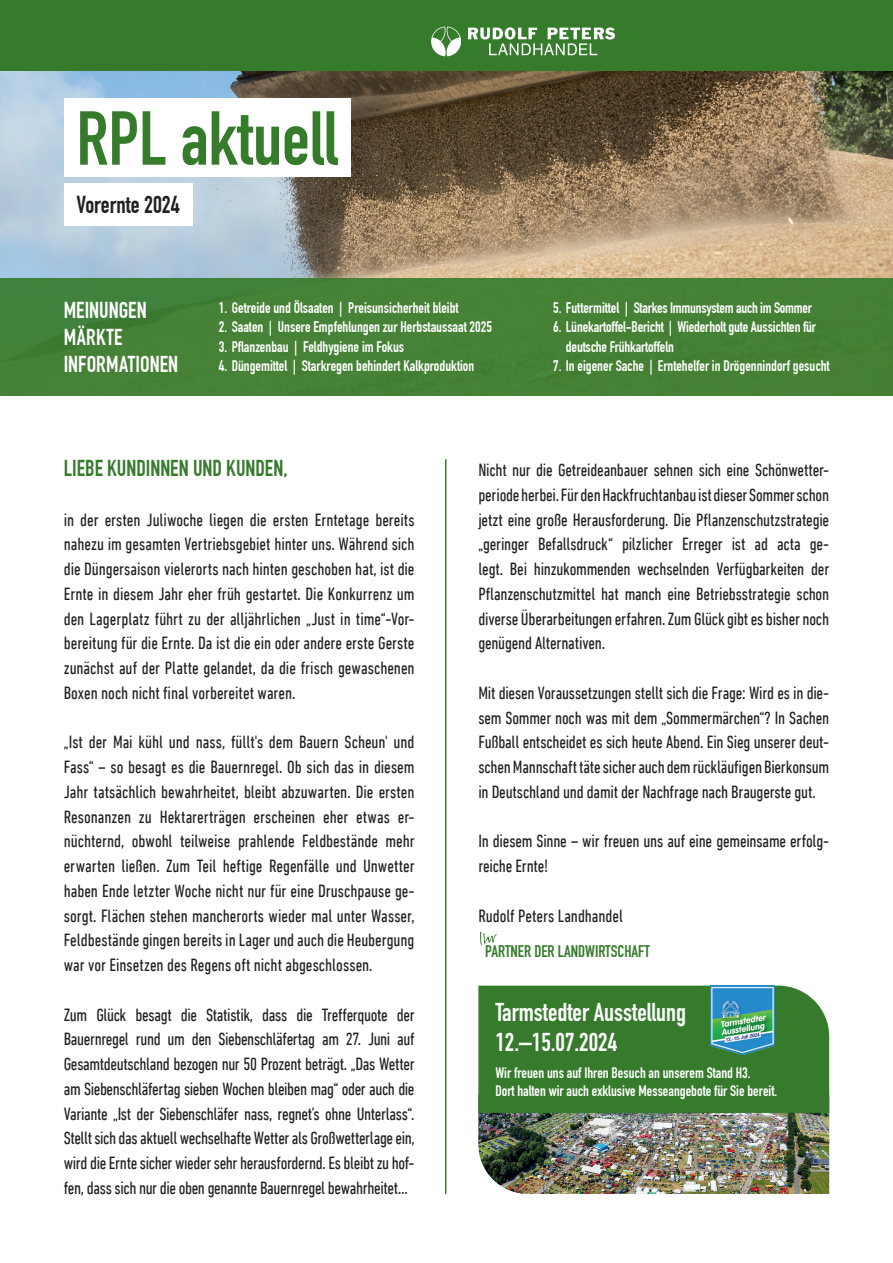
<style>
.page{position:relative;width:893px;height:1263px;background:#fff}
.page>*{position:absolute;margin:0;border:0;box-sizing:border-box;transform-origin:0 0}
.t1{font:75px "DIN Engschrift LT";color:#357b2b}
.t2{font:25.5px/30.6px "DIN Engschrift Std";color:#fff}
.t3{font:24px "DIN Engschrift LT";color:#231f20}
.t4{font:22.5px/27px "DIN Engschrift LT";color:#fff}
.t5{font:22.5px "DIN Engschrift LT";color:#357b2b}
.t6{font:condensed 18px/24.8px "DIN Next LT Pro";letter-spacing:-.01em;color:#231f20;text-align:justify}
.t7{font:16.65px "DIN Engschrift Std";color:#357b2b}
.t8{font:15px/19.5px "DIN Engschrift LT";color:#fff}
.t9{font:15px/18px "DIN Engschrift Std";color:#fff}
</style>
<div class="page">
<img style="left:0;top:71px;width:893px;height:207px">
<hr style="left:445px;top:459px;width:1px;height:735px;background:#357b2b">
<div style="left:64px;top:99px;width:287px;height:78px;background:#fff"></div>
<div style="left:64px;top:183px;width:129px;height:42px;background:#fff"></div>
<div style="left:0;top:278px;width:893px;height:117px;background:#458136"></div>
<div style="left:0;top:0;width:893px;height:71px;background:#357b2b"></div>
<svg style="left:431px;top:27px;width:30px;height:29px"></svg>
<svg style="left:468px;top:27px;width:147px;height:28px"></svg>
<svg style="left:480px;top:932px;width:17px;height:13px"></svg>
<img style="left:478px;top:986px;width:351px;height:208px">
<img style="left:710px;top:986px;width:65px;height:68px">
<h1 class="t1" style="left:77px;top:94px;width:263px">RPL aktuell</h1>
<h3 class="t3" style="left:77px;top:190px;width:105px">Vorernte 2024</h3>
<p class="t8" style="left:219px;top:298px;width:241px">1. Getreide und Ölsaaten | Preisunsicherheit bleibt</p>
<p class="t8" style="left:219px;top:317px;width:274px">2. Saaten | Unsere Empfehlungen zur Herbstaussaat 2025</p>
<p class="t8" style="left:219px;top:337px;width:187px">3. Pflanzenbau | Feldhygiene im Fokus</p>
<p class="t8" style="left:219px;top:356px;width:257px">4. Düngemittel | Starkregen behindert Kalkproduktion</p>
<p class="t4" style="left:64px;top:297px;width:116px">MEINUNGEN<br>MÄRKTE<br>INFORMATIONEN</p>
<p class="t8" style="left:553px;top:298px;width:260px">5. Futtermittel | Starkes Immunsystem auch im Sommer</p>
<p class="t8" style="left:566px;top:317px;width:252px;text-indent:-13px">6. Lünekartoffel-Bericht | Wiederholt gute Aussichten für deutsche Frühkartoffeln</p>
<p class="t8" style="left:553px;top:356px;width:278px">7. In eigener Sache | Erntehelfer in Drögennindorf gesucht</p>
<p class="t5" style="left:64px;top:455px;width:225px">LIEBE KUNDINNEN UND KUNDEN,</p>
<p class="t6" style="left:64px;top:507px;width:352px">in der ersten Juliwoche liegen die ersten Erntetage bereits nahezu im gesamten Vertriebsgebiet hinter uns. Während sich die Düngersaison vielerorts nach hinten geschoben hat, ist die Ernte in diesem Jahr eher früh gestartet. Die Konkurrenz um den Lagerplatz führt zu der alljährlichen „Just in time“-Vor&shy;bereitung für die Ernte. Da ist die ein oder andere erste Gerste zunächst auf der Platte gelandet, da die frisch gewaschenen Boxen noch nicht final vorbereitet waren.</p>
<p class="t6" style="left:64px;top:730px;width:352px">„Ist der Mai kühl und nass, füllt's dem Bauern Scheun' und Fass“ – so besagt es die Bauernregel. Ob sich das in diesem Jahr tatsächlich bewahrheitet, bleibt abzuwarten. Die ersten Resonanzen zu Hektarerträgen erscheinen eher etwas er&shy;nüchternd, obwohl teilweise prahlende Feldbestände mehr erwarten ließen. Zum Teil heftige Regenfälle und Unwetter haben Ende letzter Woche nicht nur für eine Druschpause ge&shy;sorgt. Flächen stehen mancherorts wieder mal unter Wasser, Feldbestände gingen bereits in Lager und auch die Heubergung war vor Einsetzen des Regens oft nicht abgeschlossen.</p>
<p class="t6" style="left:64px;top:1002px;width:352px">Zum Glück besagt die Statistik, dass die Trefferquote der Bauernregel rund um den Siebenschläfertag am 27. Juni auf Gesamtdeutschland bezogen nur 50 Prozent beträgt. „Das Wetter am Siebenschläfertag sieben Wochen bleiben mag“ oder auch die Variante „Ist der Siebenschläfer nass, regnet’s ohne Unterlass“.<br>Stellt sich das aktuell wechselhafte Wetter als Großwetterlage ein, wird die Ernte sicher wieder sehr herausfordernd. Es bleibt zu hof&shy;fen, dass sich nur die oben genannte Bauernregel bewahrheitet…</p>
<p class="t6" style="left:478px;top:457px;width:352px">Nicht nur die Getreideanbauer sehnen sich eine Schönwetter&shy;periode herbei. Für den Hackfruchtanbau ist dieser Sommer schon jetzt eine große Herausforderung. Die Pflanzenschutzstrategie „geringer Befallsdruck“ pilzlicher Erreger ist ad acta ge&shy;legt. Bei hinzukommenden wechselnden Verfügbarkeiten der Pflanzenschutzmittel hat manch eine Betriebsstrategie schon diverse Überarbeitungen erfahren. Zum Glück gibt es bisher noch genügend Alternativen.</p>
<p class="t6" style="left:478px;top:680px;width:352px">Mit diesen Voraussetzungen stellt sich die Frage: Wird es in die&shy;sem Sommer noch was mit dem „Sommermärchen“? In Sachen Fußball entscheidet es sich heute Abend. Ein Sieg unserer deut&shy;schen Mannschaft täte sicher auch dem rückläufigen Bierkonsum in Deutschland und damit der Nachfrage nach Braugerste gut.</p>
<p class="t6" style="left:478px;top:829px;width:352px">In diesem Sinne – wir freuen uns auf eine gemeinsame erfolg&shy;reiche Ernte!</p>
<p class="t6" style="left:478px;top:903px;width:146px">Rudolf Peters Landhandel</p>
<p class="t7" style="left:485px;top:941px;width:166px">PARTNER DER LANDWIRTSCHAFT</p>
<h2 class="t2" style="left:495px;top:997px;width:192px">Tarmstedter Ausstellung<br>12.–15.07.2024</h2>
<p class="t9" style="left:495px;top:1064px;width:283px">Wir freuen uns auf Ihren Besuch an unserem Stand H3.<br>Dort halten wir auch exklusive Messeangebote für Sie bereit.</p>
</div>
